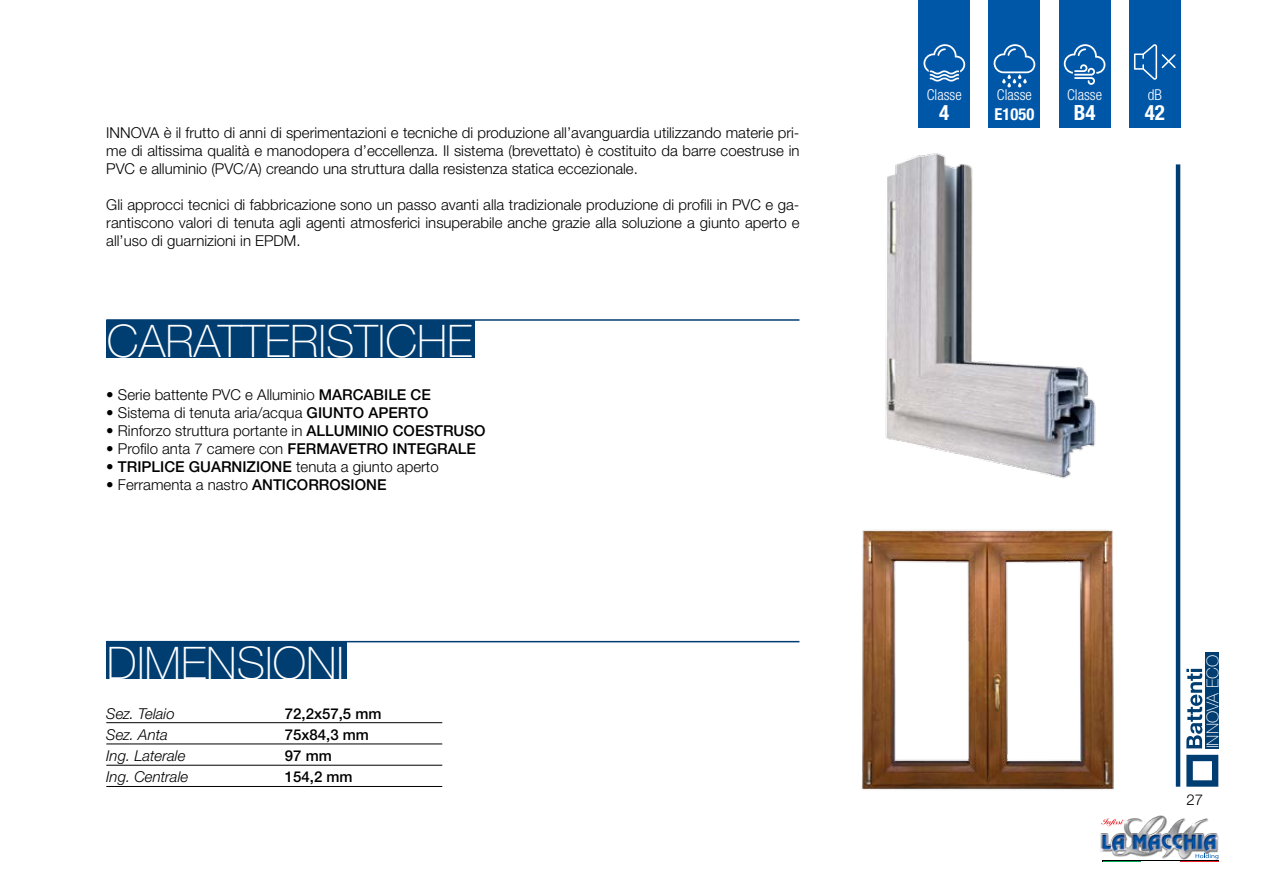
<style>
.page{position:relative;width:1263px;height:893px;background:#fff}
.page>*{position:absolute;margin:0;border:0;box-sizing:border-box;transform-origin:0 0}
.t1{font:100 45px "Helvetica Neue LT Std";color:#fff}
.t2{font:700 condensed 21px "Helvetica Neue LT Std";color:#fff}
.t3{font:100 16.5px "Helvetica Neue LT Std";color:#fff}
.t4{font:700 condensed 16.5px "Helvetica Neue LT Std";color:#fff}
.t5{font:300 15px/18px "Helvetica Neue LT Std";color:#000;text-align:justify}
.t6{font:italic 300 15px "Helvetica Neue LT Std";color:#000}
.t7{font:500 15px "Helvetica Neue LT Std";color:#000}
.t8{font:300 condensed 15px "Helvetica Neue LT Std";color:#fff}
.s1{font-weight:500}
</style>
<div class="page">
<img style="left:1100px;top:815px;width:119px;height:39px">
<svg style="left:1102px;top:854px;width:117px;height:8px"></svg>
<svg style="left:1101px;top:819px;width:22px;height:7px"></svg>
<svg style="left:1186px;top:669px;width:16px;height:79px"></svg>
<hr style="left:1176px;top:164px;width:4px;height:623px;background:#003d71">
<svg style="left:1186px;top:755px;width:32px;height:32px"></svg>
<div style="left:1205px;top:652px;width:13px;height:96px;background:#003d71"></div>
<div style="left:1129px;top:0;width:51px;height:128px;background:#0057a8"></div>
<div style="left:1059px;top:0;width:51px;height:128px;background:#0057a8"></div>
<div style="left:989px;top:0;width:51px;height:128px;background:#0057a8"></div>
<div style="left:919px;top:0;width:51px;height:128px;background:#0057a8"></div>
<svg style="left:923px;top:44px;width:42px;height:38px"></svg>
<svg style="left:994px;top:44px;width:41px;height:43px"></svg>
<svg style="left:1064px;top:44px;width:41px;height:41px"></svg>
<svg style="left:1134px;top:44px;width:42px;height:36px"></svg>
<img style="left:885px;top:153px;width:211px;height:326px">
<div style="left:106px;top:320px;width:369px;height:37px;background:#003d71"></div>
<div style="left:106px;top:642px;width:241px;height:37px;background:#003d71"></div>
<hr style="left:106px;top:319px;width:693px;height:2px;background:#003d71">
<hr style="left:106px;top:641px;width:693px;height:1px;background:#003d71">
<hr style="left:106px;top:722px;width:336px;height:1px;background:#000">
<hr style="left:106px;top:744px;width:336px;height:1px;background:#000">
<hr style="left:106px;top:765px;width:336px;height:1px;background:#000">
<hr style="left:106px;top:786px;width:336px;height:1px;background:#000">
<img style="left:861px;top:529px;width:253px;height:261px">
<p class="t5" style="left:106px;top:124px;width:695px">INNOVA è il frutto di anni di sperimentazioni e tecniche di produzione all’avanguardia utilizzando materie pri&shy;me di altissima qualità e manodopera d’eccellenza. Il sistema (brevettato) è costituito da barre coestruse in PVC e alluminio (PVC/A) creando una struttura dalla resistenza statica eccezionale.</p>
<p class="t5" style="left:106px;top:196px;width:695px">Gli approcci tecnici di fabbricazione sono un passo avanti alla tradizionale produzione di profili in PVC e ga&shy;rantiscono valori di tenuta agli agenti atmosferici insuperabile anche grazie alla soluzione a giunto aperto e all’uso di guarnizioni in EPDM.</p>
<h1 class="t1" style="left:107px;top:316px;width:367px">CARATTERISTICHE</h1>
<p class="t5" style="left:106px;top:385px;width:326px">• Serie battente PVC e Alluminio <span class="s1">MARCABILE CE</span></p>
<p class="t5" style="left:106px;top:403px;width:324px">• Sistema di tenuta aria/acqua <span class="s1">GIUNTO APERTO</span></p>
<p class="t5" style="left:106px;top:421px;width:381px">• Rinforzo struttura portante in <span class="s1">ALLUMINIO COESTRUSO</span></p>
<p class="t5" style="left:106px;top:439px;width:371px">• Profilo anta 7 camere con <span class="s1">FERMAVETRO INTEGRALE</span></p>
<p class="t5" style="left:106px;top:457px;width:334px">• <span class="s1">TRIPLICE GUARNIZIONE</span> tenuta a giunto aperto</p>
<p class="t5" style="left:106px;top:475px;width:282px">• Ferramenta a nastro <span class="s1">ANTICORROSIONE</span></p>
<h1 class="t1" style="left:107px;top:637px;width:239px">DIMENSIONI</h1>
<p class="t6" style="left:106px;top:705px;width:70px">Sez. Telaio</p>
<p class="t7" style="left:285px;top:705px;width:98px">72,2x57,5 mm</p>
<p class="t6" style="left:106px;top:726px;width:63px">Sez. Anta</p>
<p class="t7" style="left:285px;top:726px;width:86px">75x84,3 mm</p>
<p class="t6" style="left:106px;top:747px;width:81px">Ing. Laterale</p>
<p class="t7" style="left:285px;top:747px;width:48px">97 mm</p>
<p class="t6" style="left:106px;top:768px;width:83px">Ing. Centrale</p>
<p class="t7" style="left:285px;top:768px;width:69px">154,2 mm</p>
<p class="t8" style="left:927px;top:86px;width:36px">Classe</p>
<h2 class="t2" style="left:939px;top:100px;width:12px">4</h2>
<p class="t8" style="left:997px;top:86px;width:36px">Classe</p>
<p class="t4" style="left:995px;top:104px;width:41px">E1050</p>
<p class="t8" style="left:1067px;top:86px;width:36px">Classe</p>
<h2 class="t2" style="left:1074px;top:100px;width:23px">B4</h2>
<p class="t8" style="left:1148px;top:86px;width:16px">dB</p>
<h2 class="t2" style="left:1145px;top:100px;width:22px">42</h2>
<p class="t3" style="left:1203px;top:748px;width:95px;rotate:-90deg">INNOVA ECO</p>
<p class="t5" style="left:1186px;top:790px;width:18px">27</p>
</div>
